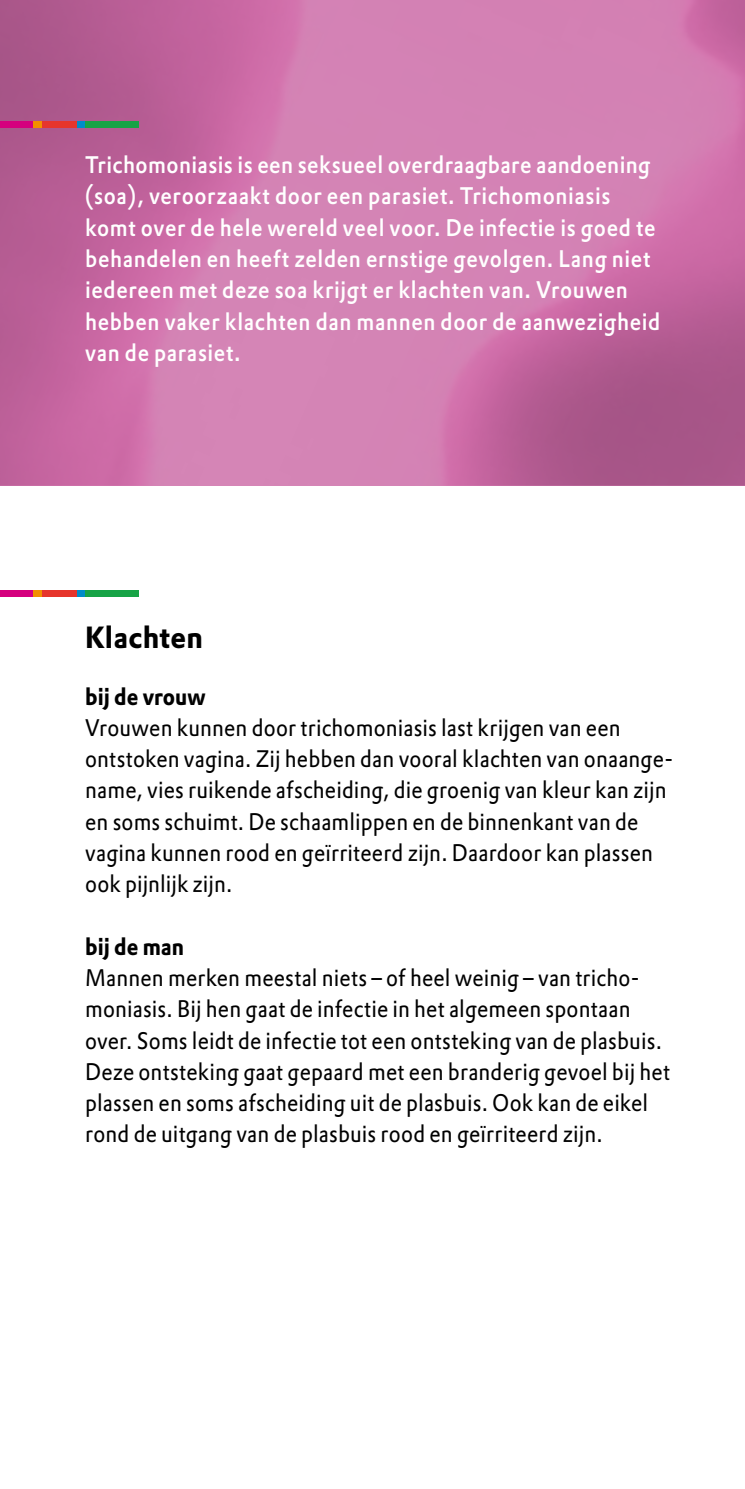
<style>
.page{position:relative;width:745px;height:1489px;background:#fff}
.page>*{position:absolute;margin:0;border:0;box-sizing:border-box;transform-origin:0 0}
.t1{font:30px "DTL Prokyon ST Bold";letter-spacing:.01em;color:#000;scale:.95 1}
.t2{font:23.5px/31.2px "DTL Prokyon ST";letter-spacing:.005em;color:#000;scale:.9 1}
.t3{font:23.5px/31.2px "DTL Prokyon ST Medium";letter-spacing:.03em;color:#fff;scale:.9 1}
.t4{font:23.5px "DTL Prokyon ST Bold";color:#000;scale:.9 1}
</style>
<div class="page">
<svg style="left:0;top:0;width:744px;height:485px;background:#c972a7"></svg>
<div style="left:0;top:121px;width:129px;height:7px;background:#e6352c"></div>
<div style="left:32px;top:121px;width:10px;height:7px;background:#f28f00"></div>
<div style="left:77px;top:121px;width:10px;height:7px;background:#008cc8"></div>
<div style="left:85px;top:121px;width:54px;height:7px;background:#17a346"></div>
<div style="left:0;top:121px;width:33px;height:7px;background:#d5007e"></div>
<div style="left:0;top:590px;width:129px;height:6px;background:#e6352c"></div>
<div style="left:32px;top:590px;width:10px;height:6px;background:#f28f00"></div>
<div style="left:77px;top:590px;width:10px;height:6px;background:#008cc8"></div>
<div style="left:85px;top:590px;width:54px;height:6px;background:#17a346"></div>
<div style="left:0;top:590px;width:33px;height:6px;background:#d5007e"></div>
<p class="t3" style="left:85px;top:149px;width:640px">Trichomoniasis is een seksueel overdraagbare aandoening (soa), veroorzaakt door een parasiet. Trichomoniasis komt over de hele wereld veel voor. De infectie is goed te behandelen en heeft zelden ernstige gevolgen. Lang niet iedereen met deze soa krijgt er klachten van. Vrouwen hebben vaker klachten dan mannen door de aanwezigheid van de parasiet.</p>
<p class="t1" style="left:85px;top:617px;width:125px">Klachten</p>
<p class="t4" style="left:85px;top:680px;width:135px">bij de vrouw</p>
<p class="t2" style="left:85px;top:711px;width:654px">Vrouwen kunnen door trichomoniasis last krijgen van een ontstoken vagina. Zij hebben dan vooral klachten van onaange&shy;name, vies ruikende afscheiding, die groenig van kleur kan zijn en soms schuimt. De schaamlippen en de binnenkant van de vagina kunnen rood en geïrriteerd zijn. Daardoor kan plassen ook pijnlijk zijn.</p>
<p class="t4" style="left:85px;top:930px;width:111px">bij de man</p>
<p class="t2" style="left:85px;top:961px;width:651px">Mannen merken meestal niets – of heel weinig – van tricho&shy;moniasis. Bij hen gaat de infectie in het algemeen spontaan over. Soms leidt de infectie tot een ontsteking van de plasbuis.<br>Deze ontsteking gaat gepaard met een branderig gevoel bij het plassen en soms afscheiding uit de plasbuis. Ook kan de eikel rond de uitgang van de plasbuis rood en geïrriteerd zijn.</p>
</div>
